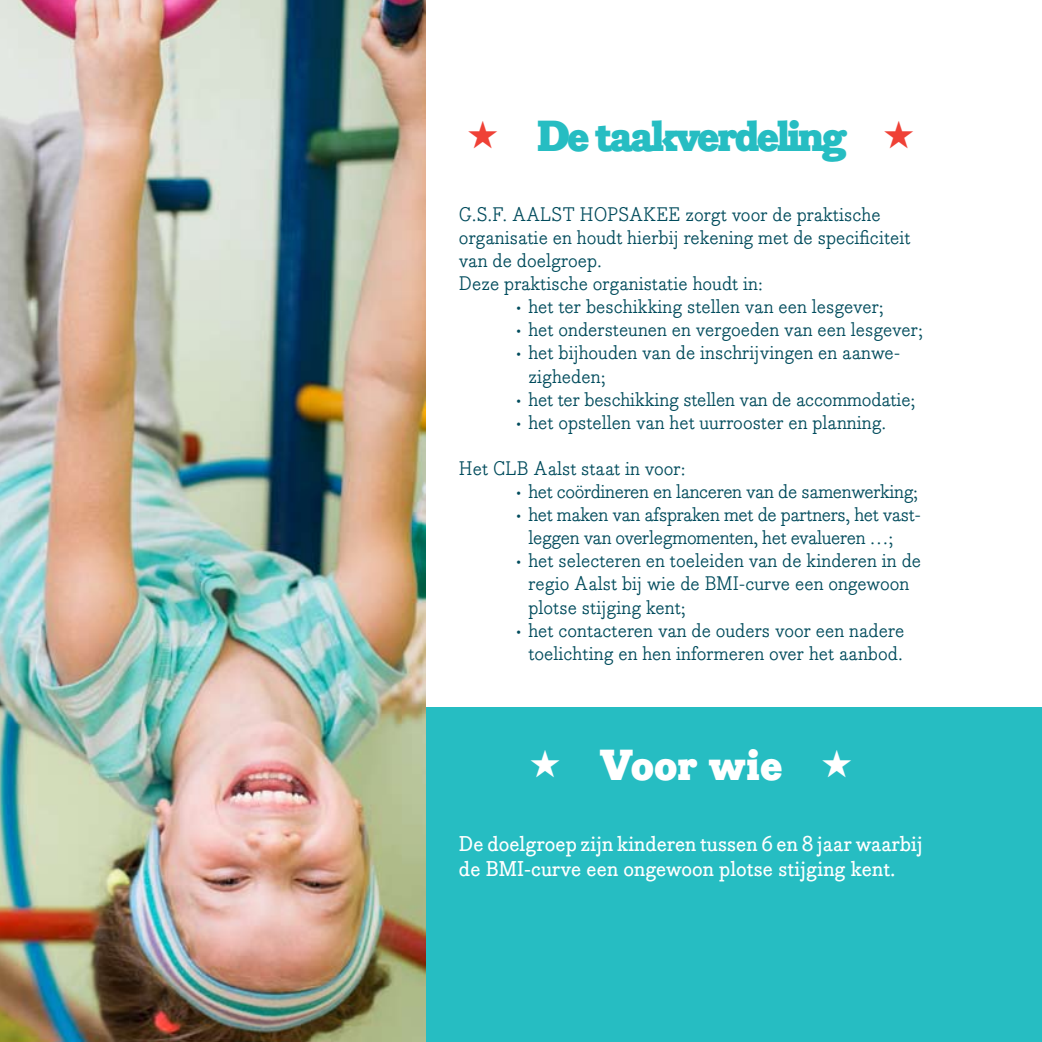
<style>
.page{position:relative;width:1042px;height:1042px;background:#fff}
.page>*{position:absolute;margin:0;border:0;box-sizing:border-box;transform-origin:0 0}
.t1{font:900 42px "Bodoni Egyptian Pro";letter-spacing:-.07em;color:#26bdc2}
.t2{font:900 42px "Bodoni Egyptian Pro";color:#fff}
.t3{font:500 21px/25.2px "Bodoni Egyptian Pro";color:#fff}
.t4{font:19.25px/23.1px "Bodoni Egyptian Pro";color:#004b5c}
.t5{font:19.25px/23.1px "Bodoni Egyptian Pro";letter-spacing:-.02em;color:#004b5c}
</style>
<div class="page">
<div style="left:389px;top:707px;width:653px;height:335px;background:#26bdc2"></div>
<img style="left:0;top:0;width:425px;height:1042px">
<h1 class="t1" style="left:537px;top:110px;width:313px">De taakverdeling</h1>
<p class="t4" style="left:459px;top:203px;width:453px">G.S.F. AALST HOPSAKEE zorgt voor de praktische organisatie en houdt hierbij rekening met de specificiteit van de doelgroep.<br>Deze praktische organistatie houdt in:</p>
<p class="t4" style="left:513px;top:296px;width:372px">• het ter beschikking stellen van een lesgever;</p>
<p class="t4" style="left:513px;top:319px;width:411px">• het ondersteunen en vergoeden van een lesgever;</p>
<p class="t4" style="left:528px;top:342px;width:373px;text-indent:-15px">• het bijhouden van de inschrijvingen en aanwe&shy;zigheden;</p>
<p class="t4" style="left:513px;top:388px;width:403px">• het ter beschikking stellen van de accommodatie;</p>
<p class="t4" style="left:513px;top:411px;width:374px">• het opstellen van het uurrooster en planning.</p>
<p class="t4" style="left:459px;top:458px;width:228px">Het CLB Aalst staat in voor:</p>
<p class="t5" style="left:513px;top:481px;width:406px">• het coördineren en lanceren van de samenwerking;</p>
<p class="t5" style="left:528px;top:504px;width:394px;text-indent:-15px">• het maken van afspraken met de partners, het vast&shy;leggen van overlegmomenten, het evalueren …;</p>
<p class="t4" style="left:528px;top:550px;width:394px;text-indent:-15px">• het selecteren en toeleiden van de kinderen in de regio Aalst bij wie de BMI-curve een ongewoon plotse stijging kent;</p>
<p class="t4" style="left:513px;top:619px;width:392px;text-align:right">• het contacteren van de ouders voor een nadere toelichting en hen informeren over het aanbod.</p>
<h1 class="t2" style="left:599px;top:738px;width:186px">Voor wie</h1>
<p class="t3" style="left:459px;top:832px;width:465px">De doelgroep zijn kinderen tussen 6 en 8 jaar waarbij de BMI-curve een ongewoon plotse stijging kent.</p>
</div>
